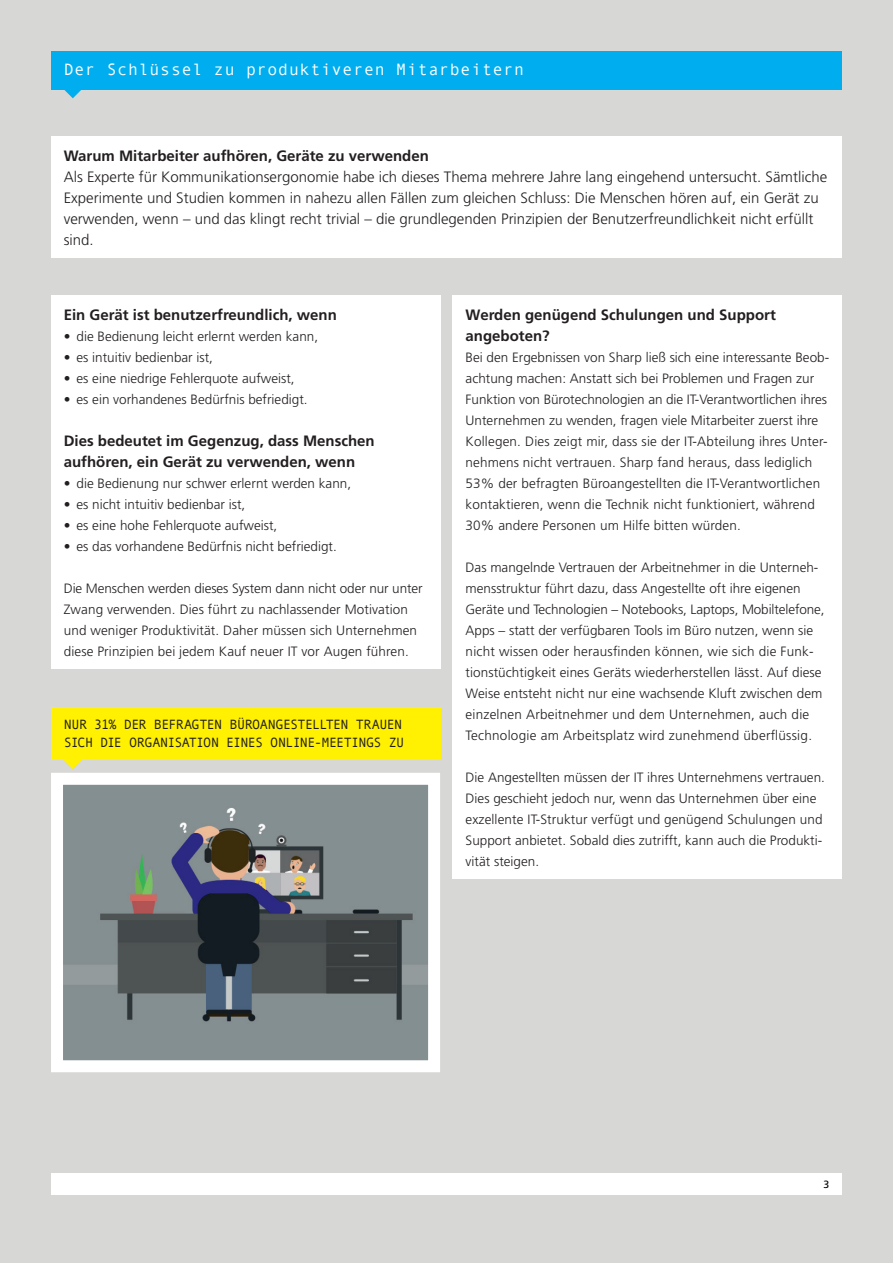
<style>
.page{position:relative;width:893px;height:1263px;background:#d7d7d5}
.page>*{position:absolute;margin:0;border:0;box-sizing:border-box;transform-origin:0 0}
.t1{font:16.5px "Andale Mono";letter-spacing:.05em;color:#fff}
.t2{font:300 15px/21px "Frutiger";color:#231f20}
.t3{font:700 15px/21px "Frutiger";color:#231f20}
.t4{font:300 13.5px/21px "Frutiger";color:#231f20}
.t5{font:13.5px/18px "Andale Mono";letter-spacing:-.045em;color:#231f20}
.t6{font:10.5px "Frutiger";color:#000001}
</style>
<div class="page">
<svg style="left:51px;top:773px;width:389px;height:300px;background:#838a8d"></svg>
<div style="left:51px;top:1174px;width:791px;height:21px;background:#fff"></div>
<div style="left:453px;top:296px;width:389px;height:583px;background:#fff"></div>
<div style="left:51px;top:296px;width:389px;height:373px;background:#fff"></div>
<div style="left:51px;top:136px;width:791px;height:121px;background:#fff"></div>
<svg style="left:64px;top:760px;width:18px;height:9px"></svg>
<div style="left:51px;top:707px;width:389px;height:53px;background:#fff101"></div>
<div style="left:51px;top:51px;width:791px;height:38px;background:#00aeef"></div>
<svg style="left:64px;top:89px;width:18px;height:9px"></svg>
<p class="t1" style="left:64px;top:59px;width:462px">Der Schlüssel zu produktiveren Mitarbeitern</p>
<p class="t3" style="left:64px;top:145px;width:367px">Warum Mitarbeiter aufhören, Geräte zu verwenden</p>
<p class="t2" style="left:64px;top:166px;width:765px">Als Experte für Kommunikationsergonomie habe ich dieses Thema mehrere Jahre lang eingehend untersucht. Sämtliche Experimente und Studien kommen in nahezu allen Fällen zum gleichen Schluss: Die Menschen hören auf, ein Gerät zu verwenden, wenn – und das klingt recht trivial – die grundlegenden Prinzipien der Benutzerfreundlichkeit nicht erfüllt sind.</p>
<p class="t3" style="left:64px;top:304px;width:275px">Ein Gerät ist benutzerfreundlich, wenn</p>
<p class="t4" style="left:64px;top:326px;width:256px">• die Bedienung leicht erlernt werden kann,</p>
<p class="t4" style="left:64px;top:347px;width:151px">• es intuitiv bedienbar ist,</p>
<p class="t4" style="left:64px;top:368px;width:232px">• es eine niedrige Fehlerquote aufweist,</p>
<p class="t4" style="left:64px;top:389px;width:245px">• es ein vorhandenes Bedürfnis befriedigt.</p>
<p class="t3" style="left:64px;top:430px;width:312px">Dies bedeutet im Gegenzug, dass Menschen aufhören, ein Gerät zu verwenden, wenn</p>
<p class="t4" style="left:64px;top:473px;width:289px">• die Bedienung nur schwer erlernt werden kann,</p>
<p class="t4" style="left:64px;top:494px;width:183px">• es nicht intuitiv bedienbar ist,</p>
<p class="t4" style="left:64px;top:515px;width:215px">• es eine hohe Fehlerquote aufweist,</p>
<p class="t4" style="left:64px;top:536px;width:275px">• es das vorhandene Bedürfnis nicht befriedigt.</p>
<p class="t4" style="left:64px;top:578px;width:360px">Die Menschen werden dieses System dann nicht oder nur unter Zwang verwenden. Dies führt zu nachlassender Motivation und weniger Produktivität. Daher müssen sich Unternehmen diese Prinzipien bei jedem Kauf neuer IT vor Augen führen.</p>
<p class="t5" style="left:64px;top:715px;width:342px">NUR 31% DER BEFRAGTEN BÜROANGESTELLTEN TRAUEN<br>SICH DIE ORGANISATION EINES ONLINE-MEETINGS ZU</p>
<p class="t3" style="left:466px;top:304px;width:312px">Werden genügend Schulungen und Support angeboten?</p>
<p class="t4" style="left:466px;top:347px;width:365px">Bei den Ergebnissen von Sharp ließ sich eine interessante Beob&shy;achtung machen: Anstatt sich bei Problemen und Fragen zur Funktion von Bürotechnologien an die IT-Verantwortlichen ihres Unternehmen zu wenden, fragen viele Mitarbeiter zuerst ihre Kollegen. Dies zeigt mir, dass sie der IT-Abteilung ihres Unter&shy;nehmens nicht vertrauen. Sharp fand heraus, dass lediglich 53% der befragten Büroangestellten die IT-Verantwortlichen kontaktieren, wenn die Technik nicht funktioniert, während 30% andere Personen um Hilfe bitten würden.</p>
<p class="t4" style="left:466px;top:557px;width:360px">Das mangelnde Vertrauen der Arbeitnehmer in die Unterneh&shy;mensstruktur führt dazu, dass Angestellte oft ihre eigenen Geräte und Technologien – Notebooks, Laptops, Mobiltelefone, Apps – statt der verfügbaren Tools im Büro nutzen, wenn sie nicht wissen oder herausfinden können, wie sich die Funk&shy;tionstüchtigkeit eines Geräts wiederherstellen lässt. Auf diese Weise entsteht nicht nur eine wachsende Kluft zwischen dem einzelnen Arbeitnehmer und dem Unternehmen, auch die Technologie am Arbeitsplatz wird zunehmend überflüssig.</p>
<p class="t4" style="left:466px;top:767px;width:361px">Die Angestellten müssen der IT ihres Unternehmens vertrauen.<br>Dies geschieht jedoch nur, wenn das Unternehmen über eine exzellente IT-Struktur verfügt und genügend Schulungen und Support anbietet. Sobald dies zutrifft, kann auch die Produkti&shy;vität steigen.</p>
<p class="t6" style="left:823px;top:1178px;width:7px">3</p>
</div>
